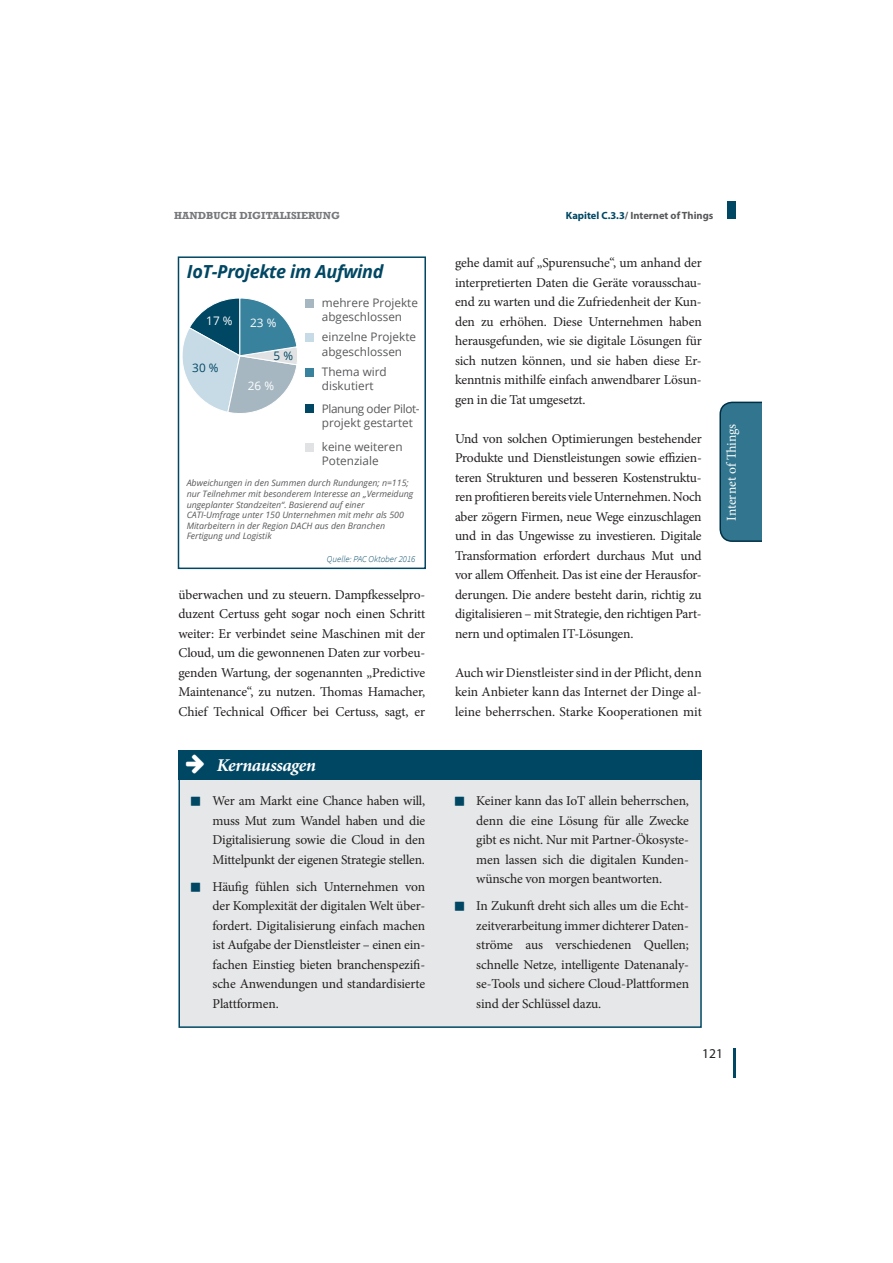
<style>
.page{position:relative;width:893px;height:1263px;background:#fff}
.page>*{position:absolute;margin:0;border:0;box-sizing:border-box;transform-origin:0 0}
.t1{font:italic 700 18px "Open Sans";letter-spacing:-.02em;color:#004763}
.t2{font:italic 700 18px "Minion Pro";letter-spacing:-.02em;color:#fff}
.t3{font:13.5px/19.5px "Minion Pro";letter-spacing:-.01em;color:#231f20;text-align:justify}
.t4{font:13.5px "Minion Pro";letter-spacing:-.005em;color:#fff}
.t5{font:13.5px "Myriad Pro";color:#231f20}
.t6{font:11.7px/14.1px "Open Sans";color:#58595b}
.t7{font:11.7px "Open Sans";color:#fff}
.t8{font:11.7px "Open Sans";color:#004763}
.t9{font:700 10.5px "Myriad Pro";color:#58595b}
.t10{font:700 10.5px "Rockwell";color:#77787b}
.t11{font:italic 300 9px "Source Sans Pro";color:#004763}
.t12{font:italic 8.85px/10.6px "Open Sans";color:#58595b}
.s1{color:#004763}
</style>
<div class="page">
<div style="left:727px;top:202px;width:8px;height:17px;background:#004763"></div>
<hr style="left:733px;top:1048px;width:2px;height:30px;background:#004763">
<svg style="left:719px;top:401px;width:42px;height:141px;background:#34758d"></svg>
<div style="left:179px;top:751px;width:522px;height:276px;background:#e6e7e8"></div>
<div style="left:178px;top:751px;width:523px;height:277px;border:2px solid #004763"></div>
<div style="left:178px;top:750px;width:523px;height:30px;background:#004763"></div>
<svg style="left:177px;top:297px;width:120px;height:121px"></svg>
<div style="left:305px;top:368px;width:9px;height:8px;background:#39829d"></div>
<div style="left:305px;top:299px;width:9px;height:9px;background:#a6b7c2"></div>
<div style="left:305px;top:334px;width:9px;height:8px;background:#c7dbe7"></div>
<div style="left:305px;top:405px;width:9px;height:8px;background:#004763"></div>
<div style="left:305px;top:443px;width:9px;height:8px;background:#e1e2e3"></div>
<div style="left:178px;top:256px;width:248px;height:313px;border:2px solid #004763"></div>
<p class="t10" style="left:174px;top:209px;width:167px">HANDBUCH DIGITALISIERUNG</p>
<p class="t9" style="left:566px;top:209px;width:149px"><span class="s1">Kapitel C.3.3</span>/ Internet of Things</p>
<h1 class="t1" style="left:187px;top:259px;width:198px">IoT-Projekte im Aufwind</h1>
<p class="t7" style="left:206px;top:313px;width:28px">17 %</p>
<p class="t7" style="left:250px;top:315px;width:28px">23 %</p>
<p class="t8" style="left:192px;top:360px;width:28px">30 %</p>
<p class="t8" style="left:273px;top:348px;width:21px">5 %</p>
<p class="t7" style="left:248px;top:378px;width:28px">26 %</p>
<p class="t6" style="left:322px;top:296px;width:98px">mehrere Projekte abgeschlossen</p>
<p class="t6" style="left:322px;top:330px;width:96px">einzelne Projekte abgeschlossen</p>
<p class="t6" style="left:322px;top:364px;width:66px">Thema wird diskutiert</p>
<p class="t6" style="left:322px;top:401px;width:99px">Planung oder Pilot&shy;projekt gestartet</p>
<p class="t6" style="left:322px;top:439px;width:82px">keine weiteren<br>Potenziale</p>
<p class="t12" style="left:187px;top:478px;width:228px">Abweichungen in den Summen durch Rundungen; n=115; nur Teilnehmer mit besonderem Interesse an „Vermeidung ungeplanter Standzeiten“. Basierend auf einer CATI-Umfrage unter 150 Unternehmen mit mehr als 500<br>Mitarbeitern in der Region DACH aus den Branchen Fertigung und Logistik</p>
<p class="t11" style="left:327px;top:553px;width:90px">Quelle: PAC Oktober 2016</p>
<p class="t3" style="left:178px;top:586px;width:248px">überwachen und zu steuern. Dampfkesselpro&shy;duzent Certuss geht sogar noch einen Schritt weiter: Er verbindet seine Maschinen mit der Cloud, um die gewonnenen Daten zur vorbeu&shy;genden Wartung, der sogenannten „Predictive Maintenance“, zu nutzen. Thomas Hamacher, Chief Technical Officer bei Certuss, sagt, er</p>
<p class="t3" style="left:455px;top:254px;width:248px">gehe damit auf „Spurensuche“, um anhand der interpretierten Daten die Geräte vorausschau&shy;end zu warten und die Zufriedenheit der Kun&shy;den zu erhöhen. Diese Unternehmen haben herausgefunden, wie sie digitale Lösungen für sich nutzen können, und sie haben diese Er&shy;kenntnis mithilfe einfach anwendbarer Lösun&shy;gen in die Tat umgesetzt.</p>
<p class="t3" style="left:455px;top:430px;width:248px">Und von solchen Optimierungen bestehender Produkte und Dienstleistungen sowie effizien&shy;teren Strukturen und besseren Kostenstruktu&shy;ren profitieren bereits viele Unternehmen. Noch aber zögern Firmen, neue Wege einzuschlagen und in das Ungewisse zu investieren. Digitale Transformation erfordert durchaus Mut und vor allem Offenheit. Das ist eine der Herausfor&shy;derungen. Die andere besteht darin, richtig zu digitalisieren – mit Strategie, den richtigen Part&shy;nern und optimalen IT-Lösungen.</p>
<p class="t3" style="left:455px;top:664px;width:248px">Auch wir Dienstleister sind in der Pflicht, denn kein Anbieter kann das Internet der Dinge al&shy;leine beherrschen. Starke Kooperationen mit</p>
<p class="t4" style="left:726px;top:521px;width:99px;rotate:-90deg">Internet of Things</p>
<h1 class="t2" style="left:217px;top:758px;width:101px">Kernaussagen</h1>
<p class="t3" style="left:212px;top:792px;width:214px">Wer am Markt eine Chance haben will, muss Mut zum Wandel haben und die Digitalisierung sowie die Cloud in den Mittelpunkt der eigenen Strategie stellen.</p>
<p class="t3" style="left:212px;top:878px;width:214px">Häufig fühlen sich Unternehmen von der Komplexität der digitalen Welt über&shy;fordert. Digitalisierung einfach machen ist Aufgabe der Dienstleister – einen ein&shy;fachen Einstieg bieten branchenspezifi&shy;sche Anwendungen und standardisierte Plattformen.</p>
<p class="t3" style="left:476px;top:792px;width:214px">Keiner kann das IoT allein beherrschen, denn die eine Lösung für alle Zwecke gibt es nicht. Nur mit Partner-Ökosyste&shy;men lassen sich die digitalen Kunden&shy;wünsche von morgen beantworten.</p>
<p class="t3" style="left:476px;top:897px;width:214px">In Zukunft dreht sich alles um die Echt&shy;zeitverarbeitung immer dichterer Daten&shy;ströme aus verschiedenen Quellen; schnelle Netze, intelligente Datenanaly&shy;se-Tools und sichere Cloud-Plattformen sind der Schlüssel dazu.</p>
<p class="t5" style="left:702px;top:1046px;width:22px">121</p>
</div>
